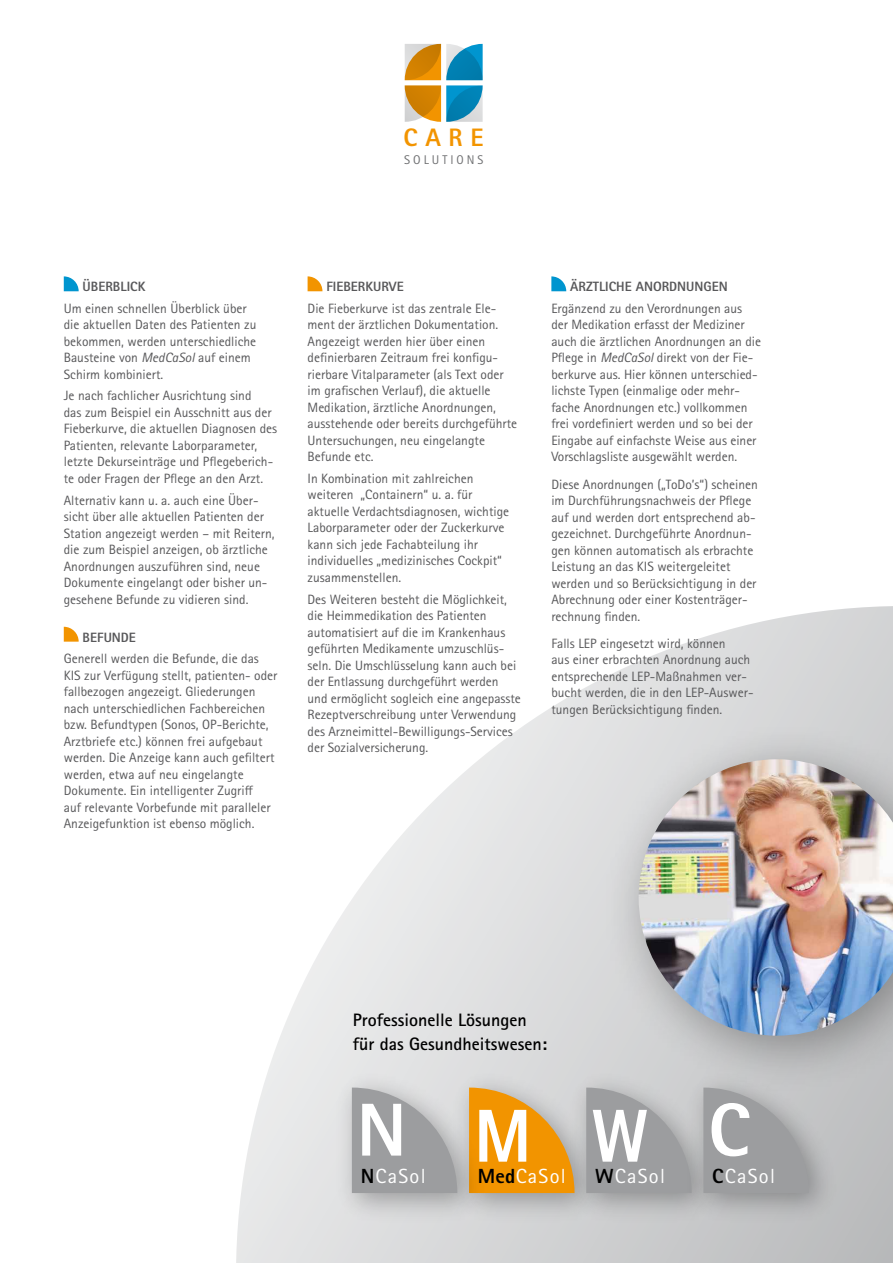
<style>
.page{position:relative;width:893px;height:1263px;background:#fff}
.page>*{position:absolute;margin:0;border:0;box-sizing:border-box;transform-origin:0 0}
.t1{font:800 75px "Rotis Sans Serif Pro";color:#fff}
.t2{font:800 25.35px "Rotis Sans Serif Pro";color:#f29400}
.t3{font:20.4px "Rotis Sans Serif Pro";letter-spacing:.06em;color:#fff}
.t4{font:700 18px/24px "Rotis Sans Serif Pro";color:#000}
.t5{font:13.5px/16.5px "Rotis Sans Serif Pro";color:#58585a}
.t6{font:800 13.5px "Rotis Sans Serif Pro";color:#58585a}
.t7{font:12.6px "Rotis Sans Serif Pro";letter-spacing:.24em;color:#707173}
.s1{font-style:italic}
.s2{font-weight:800;color:#000}
</style>
<div class="page">
<svg style="left:236px;top:606px;width:657px;height:657px"></svg>
<svg style="left:405px;top:44px;width:78px;height:78px;background:#94a58a"></svg>
<svg style="left:64px;top:276px;width:15px;height:15px"></svg>
<svg style="left:64px;top:627px;width:15px;height:15px"></svg>
<svg style="left:308px;top:276px;width:14px;height:15px"></svg>
<svg style="left:551px;top:276px;width:15px;height:15px"></svg>
<div style="left:452px;top:1071px;width:154px;height:153px;background:#000;opacity:.3"></div>
<svg style="left:488px;top:1087px;width:81px;height:106px;background:#eaae4e"></svg>
<div style="left:569px;top:1071px;width:154px;height:153px;background:#000;opacity:.3"></div>
<svg style="left:586px;top:1087px;width:101px;height:106px;background:#afb0b1"></svg>
<div style="left:687px;top:1071px;width:153px;height:153px;background:#000;opacity:.3"></div>
<svg style="left:703px;top:1092px;width:106px;height:101px;background:#a1a2a4"></svg>
<div style="left:335px;top:1071px;width:153px;height:153px;background:#000;opacity:.3"></div>
<svg style="left:352px;top:1087px;width:105px;height:106px;background:#a7a8aa"></svg>
<div style="left:603px;top:723px;width:290px;height:369px;background:#000;opacity:.33"></div>
<img style="left:639px;top:759px;width:254px;height:277px">
<h2 class="t2" style="left:403px;top:122px;width:82px">CARE</h2>
<p class="t7" style="left:404px;top:152px;width:79px">Solutions</p>
<p class="t6" style="left:83px;top:278px;width:64px">ÜBERBLICK</p>
<p class="t5" style="left:64px;top:300px;width:194px">U m einen schnellen Überblick über die aktuellen Daten des Patienten zu bekommen, werden unterschiedliche<br>Bausteine von <span class="s1">MedCaSol</span> auf einem<br>Schirm kombiniert.</p>
<p class="t5" style="left:64px;top:388px;width:215px">Je nach fachlicher Ausrichtung sind<br>das zum Beispiel ein Ausschnitt aus der Fieberkurve, die aktuellen Diagnosen des Patienten, relevante Laborparameter, letzte Dekurseinträge und Pflegeberich&shy;te oder Fragen der Pflege an den Arzt.</p>
<p class="t5" style="left:64px;top:492px;width:212px">Alternativ kann u. a. auch eine Über&shy;sicht über alle aktuellen Patienten der Station angezeigt werden – mit Reitern, die zum Beispiel anzeigen, ob ärztliche Anordnungen auszuführen sind, neue Dokumente eingelangt oder bisher un&shy;gesehene Befunde zu vidieren sind.</p>
<p class="t6" style="left:83px;top:628px;width:55px">BEFUNDE</p>
<p class="t5" style="left:64px;top:650px;width:215px">Generell werden die Befunde, die das KIS zur Verfügung stellt, patienten- oder fallbezogen angezeigt. Gliederungen nach unterschiedlichen Fachbereichen bzw. Befundtypen (Sonos, OP-Berichte, Arztbriefe etc.) können frei aufgebaut werden. Die Anzeige kann auch gefiltert werden, etwa auf neu eingelangte Dokumente. Ein intelligenter Zugriff<br>auf relevante Vorbefunde mit paralleler Anzeigefunktion ist ebenso möglich.</p>
<p class="t6" style="left:326px;top:278px;width:79px">FI EBERKURVE</p>
<p class="t5" style="left:308px;top:300px;width:211px">Die Fieberkurve ist das zentrale Ele&shy;ment der ärztlichen Dokumentation.<br>Angezeigt werden hier über einen definierbaren Zeitraum frei konfigu&shy;rierbare Vitalparameter (als Text oder im grafischen Verlauf), die aktuelle Medikation, ärztliche Anordnungen, ausstehende oder bereits durchgeführte U ntersuchungen, neu eingelangte Befunde etc.</p>
<p class="t5" style="left:308px;top:470px;width:203px">I n Kombination mit zahlreichen weiteren „Containern“ u. a. für aktuelle Verdachtsdiagnosen, wichtige Laborparameter oder der Zuckerkurve kann sich jede Fachabteilung ihr individuelles „medizinisches Cockpit“ zusammenstellen.</p>
<p class="t5" style="left:308px;top:591px;width:215px">Des Weiteren besteht die Möglichkeit, die Heimmedikation des Patienten automatisiert auf die im Krankenhaus geführten Medikamente umzuschlüs&shy;seln. Die U mschlüsselung kann auch bei der Entlassung durchgeführt werden und ermöglicht sogleich eine angepasste Rezeptverschreibung unter Verwendung des Arzneimittel-Bewilligungs-Services der Sozialversicherung.</p>
<p class="t6" style="left:570px;top:278px;width:157px">ÄRZTLICH E ANORDN UNGEN</p>
<p class="t5" style="left:551px;top:300px;width:211px">Ergänzend zu den Verordnungen aus der Medikation erfasst der Mediziner auch die ärztlichen Anordnungen an die Pflege in <span class="s1">MedCaSol</span> direkt von der Fie&shy;berkurve aus. Hier können unterschied&shy;lichste Typen (einmalige oder mehr&shy;fache Anordnungen etc.) vollkommen frei vordefiniert werden und so bei der Eingabe auf einfachste Weise aus einer Vorschlagsliste ausgewählt werden.</p>
<p class="t5" style="left:551px;top:476px;width:208px">Diese Anordnungen („ToDo’s“) scheinen im Durchführungsnachweis der Pflege auf und werden dort entsprechend ab&shy;gezeichnet. Durchgeführte Anordnun&shy;gen können automatisch als erbrachte Leistung an das KIS weitergeleitet werden und so Berücksichtigung in der Abrechnung oder einer Kostenträger&shy;rechnung finden.</p>
<p class="t5" style="left:551px;top:635px;width:204px">Falls LEP eingesetzt wird, können<br>aus einer erbrachten Anordnung auch entsprechende LEP-Maßnahmen ver&shy;bucht werden, die in den LEP-Auswer&shy;tungen Berücksichtigung finden.</p>
<h3 class="t4" style="left:353px;top:1007px;width:196px">Professionelle Lösungen für das Gesundheitswesen:</h3>
<h1 class="t1" style="left:357px;top:1082px;width:52px">N</h1>
<h3 class="t3" style="left:361px;top:1164px;width:66px"><span class="s2">N</span>CaSol</h3>
<h3 class="t3" style="left:478px;top:1164px;width:89px"><span class="s2">MED</span>CaSol</h3>
<h3 class="t3" style="left:595px;top:1164px;width:71px"><span class="s2">W</span>CaSol</h3>
<h1 class="t1" style="left:708px;top:1082px;width:43px">C</h1>
<h3 class="t3" style="left:712px;top:1164px;width:64px"><span class="s2">C</span>CaSol</h3>
</div>
